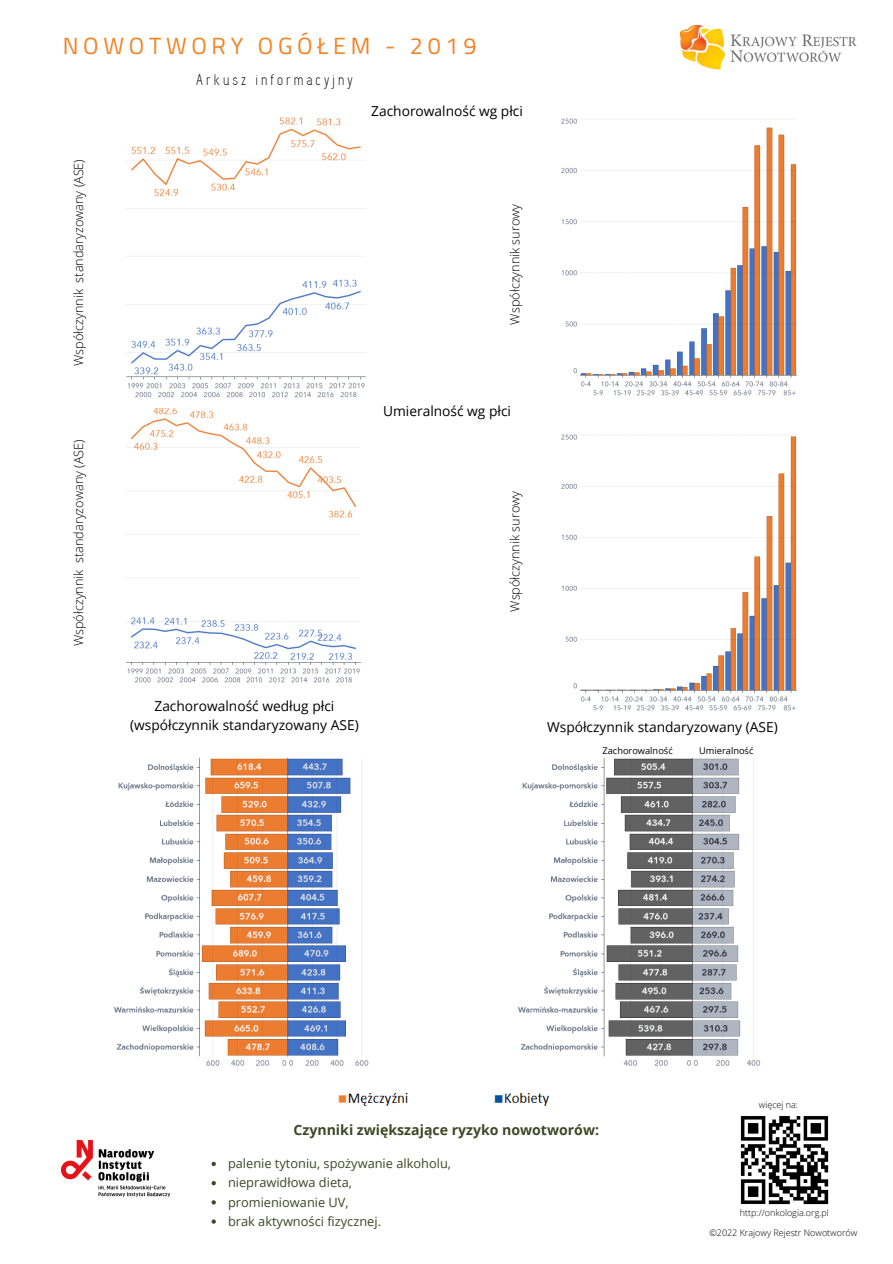
<style>
.page{position:relative;width:893px;height:1264px;background:#fff}
.page>*{position:absolute;margin:0;border:0;box-sizing:border-box;transform-origin:0 0}
.t1{font:23.4px "Titillium Web";letter-spacing:.2em;color:#f48222}
.t2{font:15.3px "Capsuula";letter-spacing:.2em;color:#000}
.t3{font:700 14.1px "Open Sans";color:#3d4825}
.t4{font:13.8px/19px "Open Sans";color:#000;text-align:center}
.t5{font:300 12.75px "Open Sans";color:#000}
.t6{font:12.75px/19.2px "Open Sans";color:#3d4825}
.t7{font:9.3px "Open Sans";color:#000}
.t8{font:300 9px "Open Sans";color:#000}
</style>
<div class="page">
<img style="left:680px;top:26px;width:177px;height:44px">
<img style="left:60px;top:1139px;width:111px;height:58px">
<img style="left:740px;top:1116px;width:89px;height:89px">
<img style="left:494px;top:1093px;width:56px;height:13px">
<img style="left:338px;top:1093px;width:70px;height:13px">
<img style="left:114px;top:757px;width:255px;height:309px">
<img style="left:518px;top:757px;width:243px;height:309px">
<img style="left:561px;top:118px;width:236px;height:278px">
<img style="left:561px;top:434px;width:236px;height:277px">
<img style="left:126px;top:117px;width:240px;height:281px">
<img style="left:126px;top:408px;width:235px;height:275px">
<svg style="left:211px;top:1161px;width:5px;height:5px"></svg>
<svg style="left:211px;top:1181px;width:5px;height:4px"></svg>
<svg style="left:211px;top:1200px;width:5px;height:4px"></svg>
<svg style="left:211px;top:1219px;width:5px;height:4px"></svg>
<h1 class="t1" style="left:63px;top:28px;width:415px">NOWOTWORY OGÓŁEM - 2019</h1>
<p class="t2" style="left:196px;top:71px;width:158px">Arkusz informacyjny</p>
<p class="t5" style="left:69px;top:366px;width:208px;rotate:-90deg">Współczynnik standaryzowany (ASE)</p>
<p class="t5" style="left:69px;top:646px;width:208px;rotate:-90deg">Współczynnik standaryzowany (ASE)</p>
<p class="t4" style="left:371px;top:101px;width:153px">Zachorowalność wg płci</p>
<p class="t5" style="left:505px;top:324px;width:122px;rotate:-90deg">Współczynnik surowy</p>
<p class="t4" style="left:383px;top:401px;width:129px">Umieralność wg płci</p>
<p class="t5" style="left:505px;top:612px;width:122px;rotate:-90deg">Współczynnik surowy</p>
<p class="t4" style="left:130px;top:696px;width:230px">Zachorowalność według płci (współczynnik standaryzowany ASE)</p>
<p class="t4" style="left:547px;top:717px;width:232px">Współczynnik standaryzowany (ASE)</p>
<p class="t7" style="left:602px;top:743px;width:72px">Zachorowalność</p>
<p class="t7" style="left:699px;top:743px;width:56px">Umieralność</p>
<p class="t3" style="left:293px;top:1120px;width:307px">Czynniki zwiększające ryzyko nowotworów:</p>
<p class="t6" style="left:228px;top:1153px;width:224px">palenie tytoniu, spożywanie alkoholu, nieprawidłowa dieta, promieniowanie UV,<br>brak aktywności fizycznej.</p>
<p class="t8" style="left:758px;top:1098px;width:41px">więcej na:</p>
<p class="t8" style="left:739px;top:1206px;width:90px">http://onkologia.org.pl</p>
<p class="t8" style="left:709px;top:1226px;width:149px">©2022 Krajowy Rejestr Nowotworów</p>
</div>
